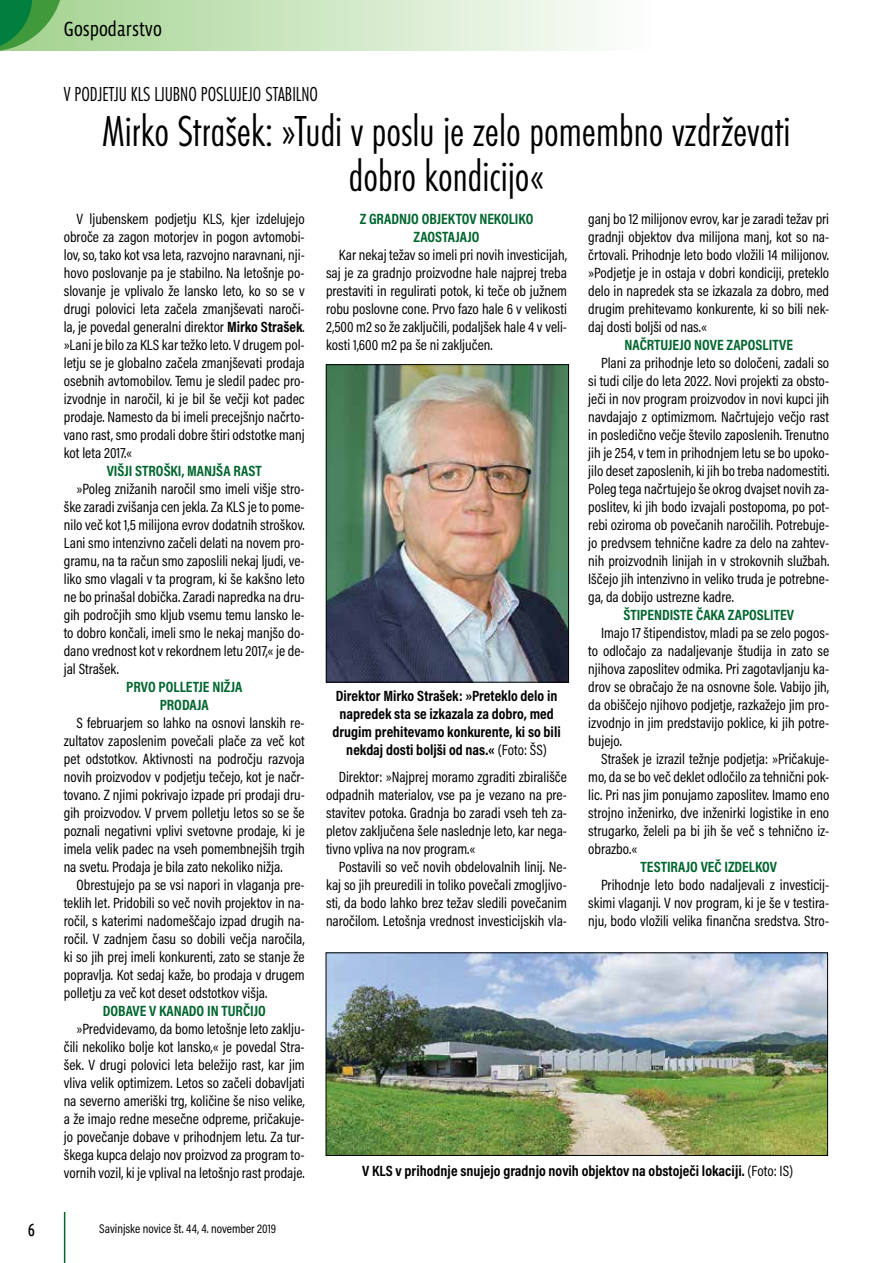
<style>
.page{position:relative;width:893px;height:1263px;background:#fff}
.page>*{position:absolute;margin:0;border:0;box-sizing:border-box;transform-origin:0 0}
.t1{font:45px/45px "Futura TEE Ligh Cond";color:#000;text-align:center}
.t2{font:21px "Futura TEE Ligh Cond";color:#000}
.t3{font:21px "Vista Sans Nar OTCE";color:#000}
.t4{font:18px "Ubuntu Condensed";color:#000}
.t5{font:15px/18px "Acumin Pro Cond";color:#000;text-align:justify}
.t6{font:700 15px/18px "Acumin Pro Cond";color:#000;text-align:center}
.t7{font:700 15px/18px "Acumin Pro Cond";color:#00652e;text-align:center}
.t8{font:12.75px "Acumin Pro Cond";color:#000}
.s1{font-weight:700}
.s2{font-weight:400}
</style>
<div class="page">
<div style="left:0;top:0;width:652px;height:51px;background:linear-gradient(to right,#a2d28e,#fefefd)"></div>
<hr style="left:64px;top:1212px;width:1px;height:51px;background:#00652e">
<svg style="left:0;top:0;width:64px;height:51px;background:#50a65b"></svg>
<hr style="left:892px;top:728px;width:1px;height:454px;background:#dde2c9">
<img style="left:328px;top:955px;width:498px;height:198px">
<img style="left:328px;top:366px;width:239px;height:314px">
<div style="left:326px;top:364px;width:243px;height:318px;border:1px solid #000"></div>
<h2 class="t3" style="left:64px;top:16px;width:100px">Gospodarstvo</h2>
<h2 class="t2" style="left:64px;top:82px;width:256px">V PODJETJU KLS LJUBNO POSLUJEJO STABILNO</h2>
<h1 class="t1" style="left:102px;top:108px;width:690px">Mirko Strašek: »Tudi v poslu je zelo pomembno vzdrževati dobro kondicijo«</h1>
<p class="t5" style="left:64px;top:209px;width:242px;text-indent:13px">V ljubenskem podjetju KLS, kjer izdelujejo obroče za zagon motorjev in pogon avtomobi&shy;lov, so, tako kot vsa leta, razvojno naravnani, nji&shy;hovo poslovanje pa je stabilno. Na letošnje po&shy;slovanje je vplivalo že lansko leto, ko so se v drugi polovici leta začela zmanjševati naroči&shy;la, je povedal generalni direktor <span class="s1">Mirko Strašek</span>. »Lani je bilo za KLS kar težko leto. V drugem pol&shy;letju se je globalno začela zmanjševati prodaja osebnih avtomobilov. Temu je sledil padec pro&shy;izvodnje in naročil, ki je bil še večji kot padec prodaje. Namesto da bi imeli precejšnjo načrto&shy;vano rast, smo prodali dobre štiri odstotke manj kot leta 2017.«</p>
<p class="t7" style="left:107px;top:461px;width:157px">VIŠJI STROŠKI, MANJŠA RAST</p>
<p class="t5" style="left:64px;top:479px;width:242px;text-indent:13px">»Poleg znižanih naročil smo imeli višje stro&shy;ške zaradi zvišanja cen jekla. Za KLS je to pome&shy;nilo več kot 1,5 milijona evrov dodatnih stroškov.<br>Lani smo intenzivno začeli delati na novem pro&shy;gramu, na ta račun smo zaposlili nekaj ljudi, ve&shy;liko smo vlagali v ta program, ki še kakšno leto ne bo prinašal dobička. Zaradi napredka na dru&shy;gih področjih smo kljub vsemu temu lansko le&shy;to dobro končali, imeli smo le nekaj manjšo do&shy;dano vrednost kot v rekordnem letu 2017,« je de&shy;jal Strašek.</p>
<p class="t7" style="left:126px;top:677px;width:117px">PRVO POLLETJE NIŽJA<br>PRODAJA</p>
<p class="t5" style="left:64px;top:713px;width:242px;text-indent:13px">S februarjem so lahko na osnovi lanskih re&shy;zultatov zaposlenim povečali plače za več kot pet odstotkov. Aktivnosti na področju razvoja novih proizvodov v podjetju tečejo, kot je načr&shy;tovano. Z njimi pokrivajo izpade pri prodaji dru&shy;gih proizvodov. V prvem polletju letos so se še poznali negativni vplivi svetovne prodaje, ki je imela velik padec na vseh pomembnejših trgih na svetu. Prodaja je bila zato nekoliko nižja.</p>
<p class="t5" style="left:64px;top:875px;width:242px;text-indent:13px">Obrestujejo pa se vsi napori in vlaganja pre&shy;teklih let. Pridobili so več novih projektov in na&shy;ročil, s katerimi nadomeščajo izpad drugih na&shy;ročil. V zadnjem času so dobili večja naročila, ki so jih prej imeli konkurenti, zato se stanje že popravlja. Kot sedaj kaže, bo prodaja v drugem polletju za več kot deset odstotkov višja.</p>
<p class="t7" style="left:103px;top:1001px;width:164px">DOBAVE V KANADO IN TURČIJO</p>
<p class="t5" style="left:64px;top:1019px;width:242px;text-indent:13px">»Predvidevamo, da bomo letošnje leto zaklju&shy;čili nekoliko bolje kot lansko,« je povedal Stra&shy;šek. V drugi polovici leta beležijo rast, kar jim vliva velik optimizem. Letos so začeli dobavljati na severno ameriški trg, količine še niso velike, a že imajo redne mesečne odpreme, pričakuje&shy;jo povečanje dobave v prihodnjem letu. Za tur&shy;škega kupca delajo nov proizvod za program to&shy;vornih vozil, ki je vplival na letošnjo rast prodaje.</p>
<p class="t5" style="left:588px;top:209px;width:242px">ganj bo 12 milijonov evrov, kar je zaradi težav pri gradnji objektov dva milijona manj, kot so na&shy;črtovali. Prihodnje leto bodo vložili 14 milijonov. »Podjetje je in ostaja v dobri kondiciji, preteklo delo in napredek sta se izkazala za dobro, med drugim prehitevamo konkurente, ki so bili nek&shy;daj dosti boljši od nas.«</p>
<p class="t7" style="left:624px;top:335px;width:170px">NAČRTUJEJO NOVE ZAPOSLITVE</p>
<p class="t5" style="left:588px;top:353px;width:242px;text-indent:13px">Plani za prihodnje leto so določeni, zadali so si tudi cilje do leta 2022. Novi projekti za obsto&shy;ječi in nov program proizvodov in novi kupci jih navdajajo z optimizmom. Načrtujejo večjo rast in posledično večje število zaposlenih. Trenutno jih je 254, v tem in prihodnjem letu se bo upoko&shy;jilo deset zaposlenih, ki jih bo treba nadomestiti.<br>Poleg tega načrtujejo še okrog dvajset novih za&shy;poslitev, ki jih bodo izvajali postopoma, po pot&shy;rebi oziroma ob povečanih naročilih. Potrebuje&shy;jo predvsem tehnične kadre za delo na zahtev&shy;nih proizvodnih linijah in v strokovnih službah.<br>Iščejo jih intenzivno in veliko truda je potrebne&shy;ga, da dobijo ustrezne kadre.</p>
<p class="t7" style="left:623px;top:605px;width:172px">ŠTIPENDISTE ČAKA ZAPOSLITEV</p>
<p class="t5" style="left:588px;top:623px;width:242px;text-indent:13px">Imajo 17 štipendistov, mladi pa se zelo pogos&shy;to odločajo za nadaljevanje študija in zato se njihova zaposlitev odmika. Pri zagotavljanju ka&shy;drov se obračajo že na osnovne šole. Vabijo jih, da obiščejo njihovo podjetje, razkažejo jim pro&shy;izvodnjo in jim predstavijo poklice, ki jih potre&shy;bujejo.</p>
<p class="t5" style="left:588px;top:749px;width:242px;text-indent:13px">Strašek je izrazil težnje podjetja: »Pričakuje&shy;mo, da se bo več deklet odločilo za tehnični pok&shy;lic. Pri nas jim ponujamo zaposlitev. Imamo eno strojno inženirko, dve inženirki logistike in eno strugarko, želeli pa bi jih še več s tehnično iz&shy;obrazbo.«</p>
<p class="t7" style="left:641px;top:857px;width:138px">TESTIRAJO VEČ IZDELKOV</p>
<p class="t5" style="left:588px;top:875px;width:242px;text-indent:13px">Prihodnje leto bodo nadaljevali z investicij&shy;skimi vlaganji. V nov program, ki je še v testira&shy;nju, bodo vložili velika finančna sredstva. Stro-</p>
<p class="t7" style="left:360px;top:209px;width:175px">Z GRADNJO OBJEKTOV NEKOLIKO<br>ZAOSTAJAJO</p>
<p class="t5" style="left:326px;top:245px;width:242px;text-indent:13px">Kar nekaj težav so imeli pri novih investicijah, saj je za gradnjo proizvodne hale najprej treba prestaviti in regulirati potok, ki teče ob južnem robu poslovne cone. Prvo fazo hale 6 v velikosti 2,500 m2 so že zaključili, podaljšek hale 4 v veli&shy;kosti 1,600 m2 pa še ni zaključen.</p>
<p class="t6" style="left:333px;top:686px;width:230px">Direktor Mirko Strašek: »Preteklo delo in napredek sta se izkazala za dobro, med drugim prehitevamo konkurente, ki so bili nekdaj dosti boljši od nas.« <span class="s2">(Foto: ŠS)</span></p>
<p class="t5" style="left:326px;top:767px;width:242px;text-indent:13px">Direktor: »Najprej moramo zgraditi zbirališče odpadnih materialov, vse pa je vezano na pre&shy;stavitev potoka. Gradnja bo zaradi vseh teh za&shy;pletov zaključena šele naslednje leto, kar nega&shy;tivno vpliva na nov program.«</p>
<p class="t5" style="left:326px;top:857px;width:242px;text-indent:13px">Postavili so več novih obdelovalnih linij. Ne&shy;kaj so jih preuredili in toliko povečali zmogljivo&shy;sti, da bodo lahko brez težav sledili povečanim naročilom. Letošnja vrednost investicijskih vla-</p>
<p class="t6" style="left:362px;top:1161px;width:433px">V KLS v prihodnje snujejo gradnjo novih objektov na obstoječi lokaciji. <span class="s2">(Foto: IS)</span></p>
<p class="t4" style="left:28px;top:1219px;width:9px">6</p>
<p class="t8" style="left:99px;top:1221px;width:178px">Savinjske novice št. 44, 4. november 2019</p>
</div>
